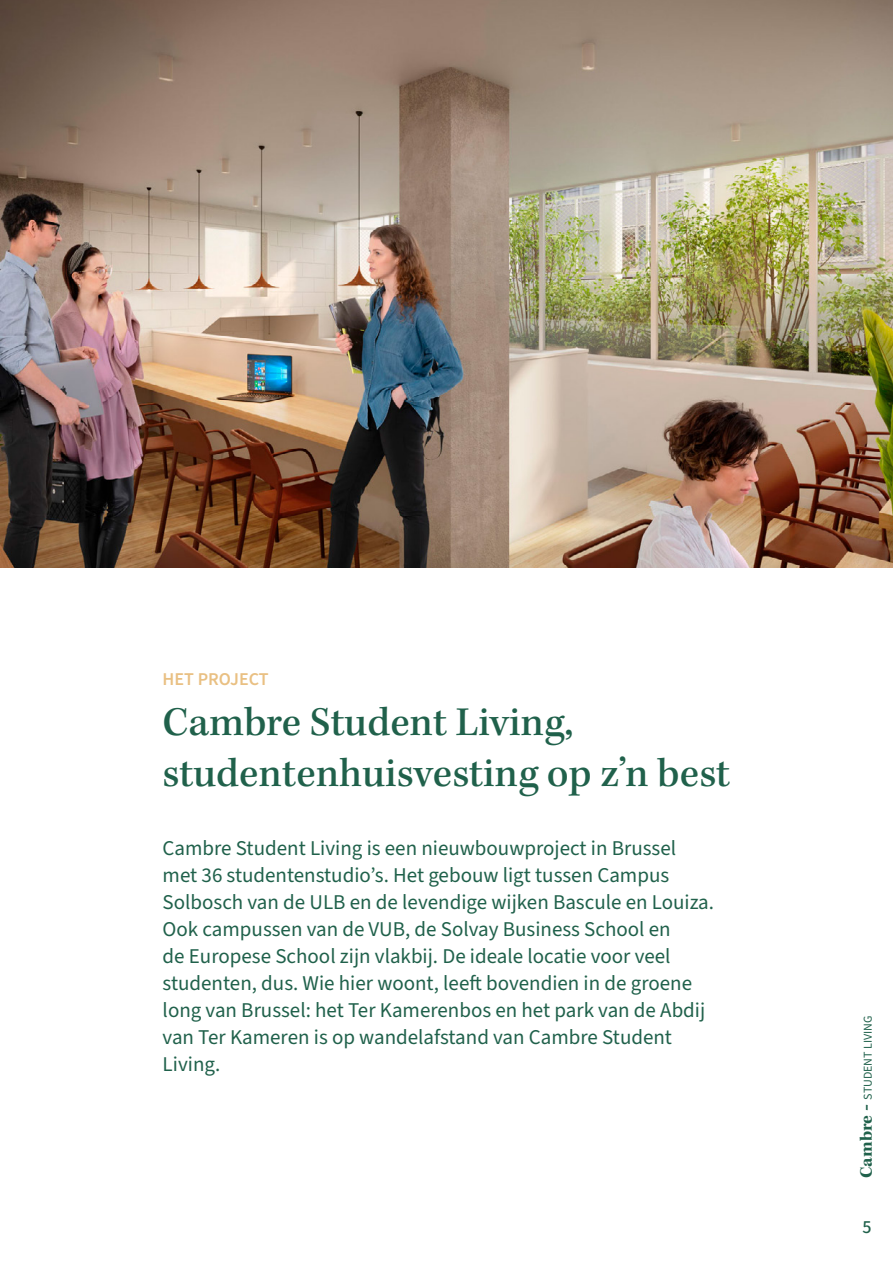
<style>
.page{position:relative;width:893px;height:1263px;background:#fff}
.page>*{position:absolute;margin:0;border:0;box-sizing:border-box;transform-origin:0 0}
.t1{font:500 42px/50.4px "Kepler Std";color:#20614b}
.t2{font:21px/27px "Source Sans 3";color:#20614b}
.t3{font:600 18px "Source Sans 3";color:#e9c083}
.t4{font:500 18px "Source Sans 3";color:#20614b}
.t5{font:12px "Source Sans 3";color:#20614b}
.s1{font-family:"Kepler Std";font-weight:700;font-size:18px}
.s2{font-family:"Kepler Std";font-weight:700;font-size:21px}
</style>
<div class="page">
<img style="left:0;top:0;width:893px;height:568px">
<p class="t3" style="left:163px;top:667px;width:107px">HET PROJECT</p>
<h1 class="t1" style="left:163px;top:698px;width:569px">Cambre Student Living, studentenhuisvesting op z’n best</h1>
<p class="t2" style="left:163px;top:835px;width:553px">Cambre Student Living is een nieuwbouwproject in Brussel met 36 studentenstudio’s. Het gebouw ligt tussen Campus Solbosch van de ULB en de levendige wijken Bascule en Louiza.<br>Ook campussen van de VUB, de Solvay Business School en<br>de Europese School zijn vlakbij. De ideale locatie voor veel studenten, dus. Wie hier woont, leeft bovendien in de groene long van Brussel: het Ter Kamerenbos en het park van de Abdij van Ter Kameren is op wandelafstand van Cambre Student Living.</p>
<p class="t5" style="left:860px;top:1178px;width:164px;rotate:-90deg"><span class="s1">Cambre</span> <span class="s2">-</span> STUDENT LIVING</p>
<p class="t4" style="left:863px;top:1216px;width:11px">5</p>
</div>
